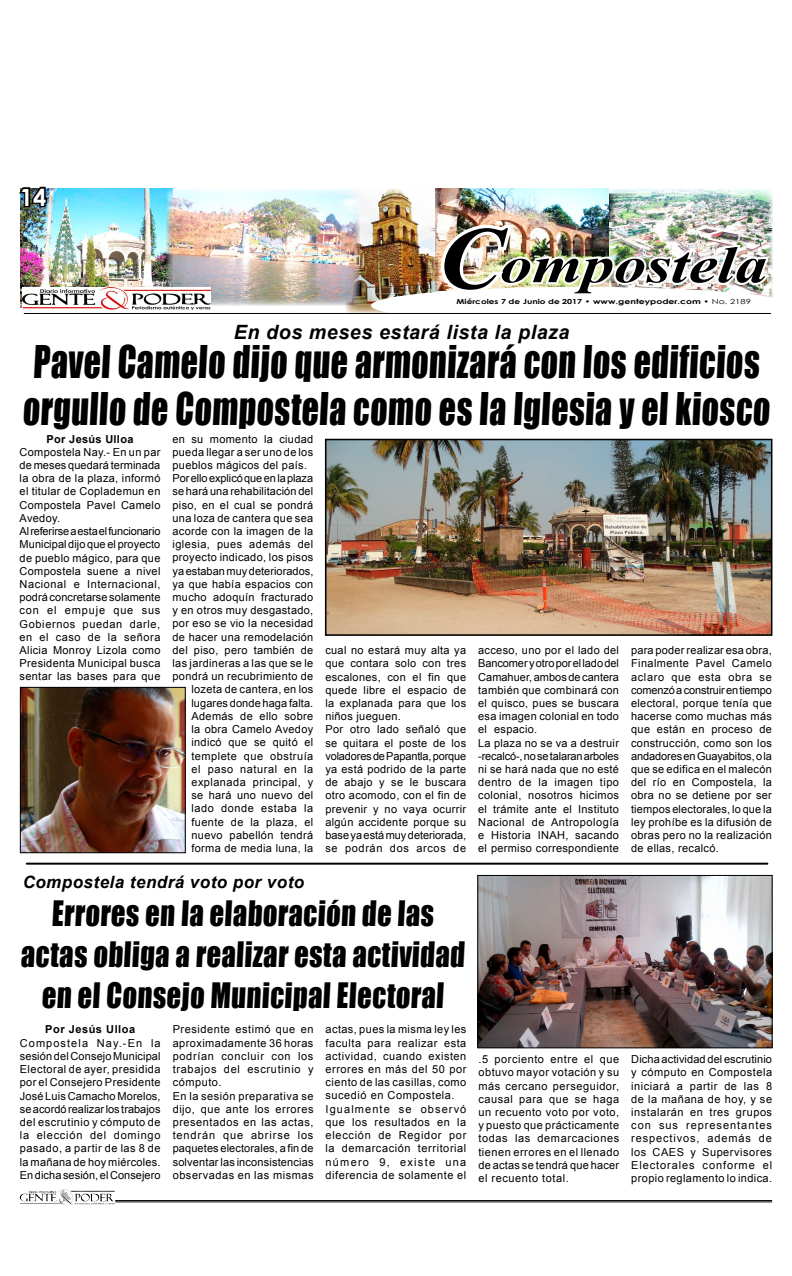
<style>
.page{position:relative;width:792px;height:1276px;background:#fff}
.page>*{position:absolute;margin:0;border:0;box-sizing:border-box;transform-origin:0 0}
.t1{font:italic 700 52px "Times New Roman";color:#000;scale:1.23 1}
.t2{font:41.4px/47px "Impact";color:#000;scale:.81 1}
.t3{font:32.2px/41.1px "Impact";color:#000;text-align:center;scale:.88 1}
.t4{font:700 25.2px "Century Gothic";color:#fff;scale:1.14 1}
.t5{font:700 23.6px "Century Gothic";color:#fff}
.t6{font:italic 700 19.7px "Arial";letter-spacing:.03em;color:#000}
.t7{font:italic 700 17px "Arial";letter-spacing:.03em;color:#000}
.t8{font:11px/13.2px "Arial";letter-spacing:.03em;color:#000;text-align:justify}
.t9{font:11px/13.2px "Arial";letter-spacing:.05em;color:#000}
.t10{font:11px "Arial";letter-spacing:.01em;color:#000}
.t11{font:700 11px "Arial";letter-spacing:.04em;color:#000}
.t12{font:11px "Arial";letter-spacing:-.005em;color:#000}
.t13{font:11px "Arial";color:#000}
.t14{font:700 7px "Century Gothic";color:#000;scale:1.29 1}
.s1{font-size:89px}
.s2{font-weight:400}
</style>
<div class="page">
<hr style="left:115px;top:1200px;width:657px;height:1px;background:#000">
<hr style="left:115px;top:1201px;width:657px;height:1px;background:#000">
<img style="left:58px;top:1189px;width:14px;height:13px">
<img style="left:21px;top:188px;width:146px;height:120px">
<img style="left:609px;top:189px;width:163px;height:4px">
<img style="left:439px;top:188px;width:170px;height:5px">
<img style="left:345px;top:188px;width:94px;height:125px">
<img style="left:167px;top:188px;width:193px;height:117px">
<img style="left:23px;top:288px;width:187px;height:21px">
<div style="left:371px;top:287px;width:421px;height:37px;background:#fff;border-radius:50%"></div>
<hr style="left:24px;top:313px;width:747px;height:1px;background:#000">
<img style="left:437px;top:193px;width:335px;height:105px">
<img style="left:19px;top:186px;width:42px;height:45px">
<img style="left:328px;top:442px;width:441px;height:191px">
<div style="left:325px;top:439px;width:447px;height:197px;border:2px solid #000"></div>
<hr style="left:27px;top:862px;width:740px;height:2px;background:#000">
<img style="left:22px;top:689px;width:162px;height:162px">
<div style="left:20px;top:687px;width:166px;height:166px;border:1px solid #000"></div>
<img style="left:479px;top:877px;width:292px;height:169px">
<div style="left:477px;top:875px;width:296px;height:173px;border:1px solid #000"></div>
<h3 class="t5" style="left:20px;top:179px;width:28px">14</h3>
<h3 class="t4" style="left:20px;top:188px;width:30px">14</h3>
<h1 class="t1" style="left:438px;top:228px;width:269px"><span class="s1">C</span>ompostela</h1>
<p class="t14" style="left:456px;top:296px;width:230px">Miércoles 7 de Junio de 2017 • www.genteypoder.com • <span class="s2">No. 2189</span></p>
<h3 class="t6" style="left:234px;top:319px;width:337px">En dos meses estará lista la plaza</h3>
<h2 class="t2" style="left:22px;top:337px;width:928px">Pavel Camelo dijo que armonizará con los edificios orgullo de Compostela como es la Iglesia y el kiosco</h2>
<p class="t8" style="left:173px;top:432px;width:142px">en su momento la ciudad</p>
<p class="t8" style="left:173px;top:445px;width:142px">pueda llegar a ser uno de los</p>
<p class="t8" style="left:173px;top:458px;width:136px">pueblos mágicos del país.</p>
<p class="t12" style="left:173px;top:471px;width:142px">Por ello explicó que en la plaza</p>
<p class="t10" style="left:173px;top:484px;width:142px">se hará una rehabilitación del</p>
<p class="t8" style="left:173px;top:498px;width:142px">piso, en el cual se pondrá</p>
<p class="t8" style="left:173px;top:511px;width:142px">una loza de cantera que sea</p>
<p class="t8" style="left:173px;top:524px;width:142px">acorde con la imagen de la</p>
<p class="t8" style="left:173px;top:538px;width:142px">iglesia, pues además del</p>
<p class="t8" style="left:173px;top:551px;width:142px">proyecto indicado, los pisos</p>
<p class="t13" style="left:173px;top:563px;width:142px">ya estaban muy deteriorados,</p>
<p class="t8" style="left:173px;top:577px;width:142px">ya que había espacios con</p>
<p class="t8" style="left:173px;top:590px;width:142px">mucho adoquín fracturado</p>
<p class="t8" style="left:173px;top:604px;width:142px">y en otros muy desgastado,</p>
<p class="t8" style="left:173px;top:617px;width:142px">por eso se vio la necesidad</p>
<p class="t8" style="left:173px;top:630px;width:142px">de hacer una remodelación</p>
<p class="t8" style="left:173px;top:643px;width:142px">del piso, pero también de</p>
<p class="t8" style="left:173px;top:656px;width:142px">las jardineras a las que se le</p>
<p class="t8" style="left:173px;top:670px;width:142px">pondrá un recubrimiento de</p>
<p class="t8" style="left:191px;top:683px;width:123px">lozeta de cantera, en los</p>
<p class="t10" style="left:191px;top:695px;width:123px">lugares donde haga falta.</p>
<p class="t8" style="left:191px;top:709px;width:123px">Además de ello sobre</p>
<p class="t8" style="left:191px;top:722px;width:123px">la obra Camelo Avedoy</p>
<p class="t8" style="left:191px;top:736px;width:123px">indicó que se quitó el</p>
<p class="t8" style="left:191px;top:749px;width:123px">templete que obstruía</p>
<p class="t9" style="left:191px;top:762px;width:123px">el paso natural en la</p>
<p class="t8" style="left:191px;top:775px;width:123px">explanada principal, y</p>
<p class="t8" style="left:191px;top:788px;width:123px">se hará uno nuevo del</p>
<p class="t9" style="left:191px;top:802px;width:123px">lado donde estaba la</p>
<p class="t8" style="left:191px;top:815px;width:123px">fuente de la plaza, el</p>
<p class="t8" style="left:191px;top:828px;width:123px">nuevo pabellón tendrá</p>
<p class="t8" style="left:191px;top:841px;width:123px">forma de media luna, la</p>
<p class="t11" style="left:47px;top:431px;width:88px">Por Jesús Ulloa</p>
<p class="t8" style="left:20px;top:445px;width:142px;text-align:left">Compostela Nay.- En un par de meses quedará terminada la obra de la plaza, informó el titular de Coplademun en<br>Compostela Pavel Camelo<br>Avedoy.<br>Al referirse a esta el funcionario<br>Municipal dijo que el proyecto de pueblo mágico, para que<br>Compostela suene a nivel<br>Nacional e Internacional, podrá concretarse solamente con el empuje que sus<br>Gobiernos puedan darle, en el caso de la señora<br>Alicia Monroy Lizola como<br>Presidenta Municipal busca sentar las bases para que</p>
<p class="t8" style="left:325px;top:643px;width:142px;text-align:left">cual no estará muy alta ya que contara solo con tres escalones, con el fin que quede libre el espacio de la explanada para que los niños jueguen.<br>Por otro lado señaló que se quitara el poste de los voladores de Papantla, porque ya está podrido de la parte de abajo y se le buscara otro acomodo, con el fin de prevenir y no vaya ocurrir algún accidente porque su base ya está muy deteriorada, se podrán dos arcos de</p>
<p class="t8" style="left:478px;top:643px;width:142px;text-align:left">acceso, uno por el lado del<br>Bancomer y otro por el lado del<br>Camahuer, ambos de cantera también que combinará con el quisco, pues se buscara esa imagen colonial en todo el espacio.<br>La plaza no se va a destruir -recalcó-, no se talaran arboles ni se hará nada que no esté dentro de la imagen tipo colonial, nosotros hicimos el trámite ante el Instituto<br>Nacional de Antropología e Historia INAH, sacando el permiso correspondiente</p>
<p class="t8" style="left:631px;top:643px;width:142px">para poder realizar esa obra, Finalmente Pavel Camelo aclaro que esta obra se comenzó a construir en tiempo electoral, porque tenía que hacerse como muchas más que están en proceso de construcción, como son los andadores en Guayabitos, o la que se edifica en el malecón del río en Compostela, la obra no se detiene por ser tiempos electorales, lo que la ley prohíbe es la difusión de obras pero no la realización de ellas, recalcó.</p>
<h3 class="t7" style="left:23px;top:870px;width:283px">Compostela tendrá voto por voto</h3>
<h3 class="t3" style="left:20px;top:892px;width:509px">Errores en la elaboración de las actas obliga a realizar esta actividad en el Consejo Municipal Electoral</h3>
<p class="t11" style="left:45px;top:1022px;width:91px">Por Jesús Ulloa</p>
<p class="t8" style="left:20px;top:1036px;width:142px">Compostela Nay.-En la sesión del Consejo Municipal Electoral de ayer, presidida por el Consejero Presidente José Luis Camacho Morelos, se acordó realizar los trabajos del escrutinio y cómputo de la elección del domingo pasado, a partir de las 8 de la mañana de hoy miércoles.<br>En dicha sesión, el Consejero</p>
<p class="t9" style="left:173px;top:1023px;width:142px">Presidente estimó que en aproximadamente 36 horas podrían concluir con los trabajos del escrutinio y cómputo.<br>En la sesión preparativa se dijo, que ante los errores presentados en las actas, tendrán que abrirse los paquetes electorales, a fin de solventar las inconsistencias observadas en las mismas</p>
<p class="t9" style="left:326px;top:1023px;width:142px">actas, pues la misma ley les faculta para realizar esta actividad, cuando existen errores en más del 50 por ciento de las casillas, como sucedió en Compostela.<br>Igualmente se observó que los resultados en la elección de Regidor por la demarcación territorial número 9, existe una diferencia de solamente el</p>
<p class="t8" style="left:478px;top:1052px;width:142px">.5 porciento entre el que obtuvo mayor votación y su más cercano perseguidor, causal para que se haga un recuento voto por voto, y puesto que prácticamente todas las demarcaciones tienen errores en el llenado de actas se tendrá que hacer el recuento total.</p>
<p class="t8" style="left:631px;top:1052px;width:142px">Dicha actividad del escrutinio y cómputo en Compostela iniciará a partir de las 8 de la mañana de hoy, y se instalarán en tres grupos con sus representantes respectivos, además de los CAES y Supervisores Electorales conforme el propio reglamento lo indica.</p>
</div>
